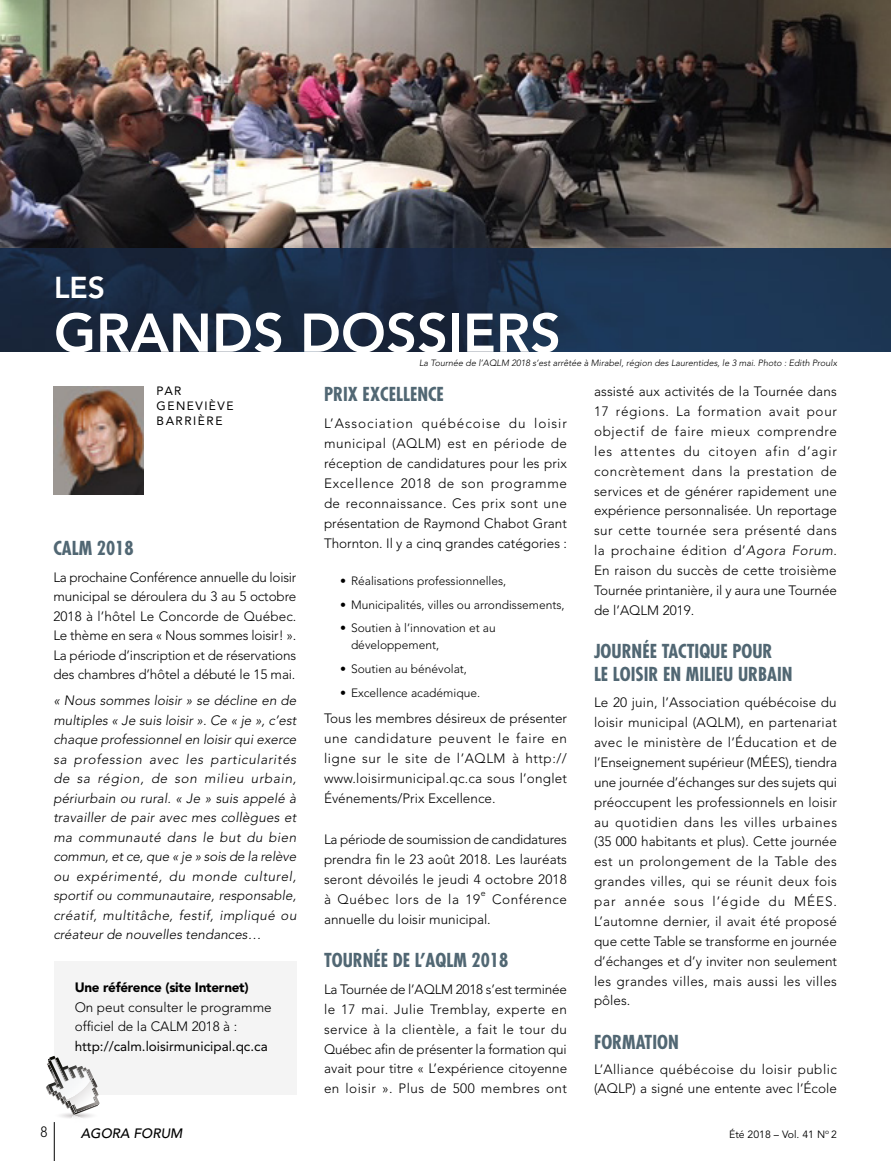
<style>
.page{position:relative;width:891px;height:1161px;background:#fff}
.page>*{position:absolute;margin:0;border:0;box-sizing:border-box;transform-origin:0 0}
.t1{font:800 54px "Avenir";color:#fff}
.t2{font:800 30px "Avenir";color:#fff}
.t3{font:700 condensed 18.75px/22.8px "Futura";color:#516773}
.t4{font:300 14.85px "Avenir";color:#000;scale:.91 1}
.t5{font:300 13.5px/19.8px "Avenir";color:#000;text-align:justify}
.t6{font:italic 300 13.5px/19.5px "Avenir";color:#000;text-align:justify}
.t7{font:300 13.5px/19px "Avenir";letter-spacing:.03em;color:#000}
.t8{font:13.5px "Avenir";color:#000}
.t9{font:900 13.5px "Avenir";letter-spacing:-.02em;color:#000}
.t10{font:300 13.5px "Avenir";letter-spacing:.04em;color:#000}
.t11{font:italic 500 13.5px "Avenir";color:#000}
.t12{font:300 12px/17px "Avenir";color:#000}
.t13{font:12px/15px "Avenir";letter-spacing:.125em;color:#000}
.t14{font:10.5px "Avenir";color:#000}
.t15{font:italic 300 9px "Avenir";color:#000}
.t16{font:300 8.7px "Avenir";color:#000}
.s1{font-style:italic}
</style>
<div class="page">
<img style="left:0;top:0;width:891px;height:352px">
<img style="left:53px;top:386px;width:91px;height:108px">
<div style="left:54px;top:961px;width:243px;height:134px;background:#f4f4f4"></div>
<svg style="left:46px;top:1056px;width:54px;height:77px"></svg>
<img style="left:77px;top:1103px;width:23px;height:9px">
<hr style="left:54px;top:1122px;width:1px;height:39px;background:#000">
<h2 class="t2" style="left:54px;top:270px;width:53px">LES</h2>
<h1 class="t1" style="left:54px;top:302px;width:508px">GRANDS DOSSIERS</h1>
<p class="t13" style="left:157px;top:384px;width:78px">PAR<br>GENEVIÈVE<br>BARRIÈRE</p>
<h3 class="t3" style="left:53px;top:538px;width:82px">CALM 2018</h3>
<p class="t5" style="left:53px;top:568px;width:245px">La prochaine Conférence annuelle du loisir municipal se déroulera du 3 au 5 octobre 2018 à l’hôtel Le Concorde de Québec.<br>Le thème en sera « Nous sommes loisir! ».<br>La période d’inscription et de réservations des chambres d’hôtel a débuté le 15 mai.</p>
<p class="t6" style="left:53px;top:692px;width:245px">« Nous sommes loisir » se décline en de multiples « Je suis loisir ». Ce « je », c’est chaque professionnel en loisir qui exerce sa profession avec les particularités de sa région, de son milieu urbain, périurbain ou rural. « Je » suis appelé à travailler de pair avec mes collègues et ma communauté dans le but du bien commun, et ce, que « je » sois de la relève ou expérimenté, du monde culturel, sportif ou communautaire, responsable, créatif, multitâche, festif, impliqué ou créateur de nouvelles tendances…</p>
<p class="t9" style="left:75px;top:982px;width:176px">Une référence (site Internet)</p>
<p class="t5" style="left:75px;top:998px;width:199px">On peut consulter le programme officiel de la CALM 2018 à :</p>
<p class="t8" style="left:75px;top:1041px;width:195px">http://calm.loisirmunicipal.qc.ca</p>
<p class="t15" style="left:419px;top:359px;width:419px">La Tournée de l’AQLM 2018 s’est arrêtée à Mirabel, région des Laurentides, le 3 mai. Photo : Edith Proulx</p>
<h3 class="t3" style="left:324px;top:383px;width:121px">PRIX EXCELLENCE</h3>
<p class="t5" style="left:324px;top:414px;width:245px">L’Association québécoise du loisir municipal (AQLM) est en période de réception de candidatures pour les prix Excellence 2018 de son programme de reconnaissance. Ces prix sont une présentation de Raymond Chabot Grant Thornton. Il y a cinq grandes catégories :</p>
<p class="t12" style="left:340px;top:573px;width:168px">• Réalisations professionnelles,</p>
<p class="t12" style="left:340px;top:597px;width:226px">• Municipalités, villes ou arrondissements,</p>
<p class="t12" style="left:351px;top:621px;width:146px;text-indent:-11px">• Soutien à l’innovation et au développement,</p>
<p class="t12" style="left:340px;top:661px;width:128px">• Soutien au bénévolat,</p>
<p class="t12" style="left:340px;top:685px;width:141px">• Excellence académique.</p>
<p class="t5" style="left:324px;top:710px;width:245px">Tous les membres désireux de présenter une candidature peuvent le faire en ligne sur le site de l’AQLM à http:// www.loisirmunicipal.qc.ca sous l’onglet Événements/Prix Excellence.</p>
<p class="t5" style="left:324px;top:830px;width:245px">La période de soumission de candidatures prendra fin le 23 août 2018. Les lauréats seront dévoilés le jeudi 4 octobre 2018 à Québec lors de la 19</p>
<p class="t16" style="left:481px;top:889px;width:6px">e</p>
<p class="t10" style="left:492px;top:893px;width:76px">Conférence</p>
<p class="t5" style="left:324px;top:910px;width:168px">annuelle du loisir municipal.</p>
<h3 class="t3" style="left:324px;top:949px;width:186px">TOURNÉE DE L’AQLM 2018</h3>
<p class="t5" style="left:324px;top:980px;width:245px">La Tournée de l’AQLM 2018 s’est terminée le 17 mai. Julie Tremblay, experte en service à la clientèle, a fait le tour du Québec afin de présenter la formation qui avait pour titre « L’expérience citoyenne en loisir ». Plus de 500 membres ont</p>
<p class="t5" style="left:594px;top:383px;width:245px">assisté aux activités de la Tournée dans 17 régions. La formation avait pour objectif de faire mieux comprendre les attentes du citoyen afin d’agir concrètement dans la prestation de services et de générer rapidement une expérience personnalisée. Un reportage sur cette tournée sera présenté dans la prochaine édition d’<span class="s1">Agora Forum</span>.<br>En raison du succès de cette troisième Tournée printanière, il y aura une Tournée de l’AQLM 2019.</p>
<h3 class="t3" style="left:594px;top:640px;width:200px">JOURNÉE TACTIQUE POUR<br>LE LOISIR EN MILIEU URBAIN</h3>
<p class="t5" style="left:594px;top:694px;width:245px">Le 20 juin, l’Association québécoise du loisir municipal (AQLM), en partenariat avec le ministère de l’Éducation et de l’Enseignement supérieur (MÉES), tiendra une journée d’échanges sur des sujets qui préoccupent les professionnels en loisir au quotidien dans les villes urbaines (35 000 habitants et plus). Cette journée est un prolongement de la Table des grandes villes, qui se réunit deux fois par année sous l’égide du MÉES.<br>L’automne dernier, il avait été proposé que cette Table se transforme en journée d’échanges et d’y inviter non seulement les grandes villes, mais aussi les villes pôles.</p>
<h3 class="t3" style="left:594px;top:1031px;width:86px">FORMATION</h3>
<p class="t7" style="left:594px;top:1061px;width:244px">L’Alliance québécoise du loisir public (AQLP) a signé une entente avec l’École</p>
<p class="t4" style="left:41px;top:1126px;width:9px">8</p>
<p class="t11" style="left:81px;top:1125px;width:103px">AGORA FORUM</p>
<p class="t14" style="left:729px;top:1128px;width:109px">Été 2018 – Vol. 41 N<sup>o</sup> 2</p>
</div>
